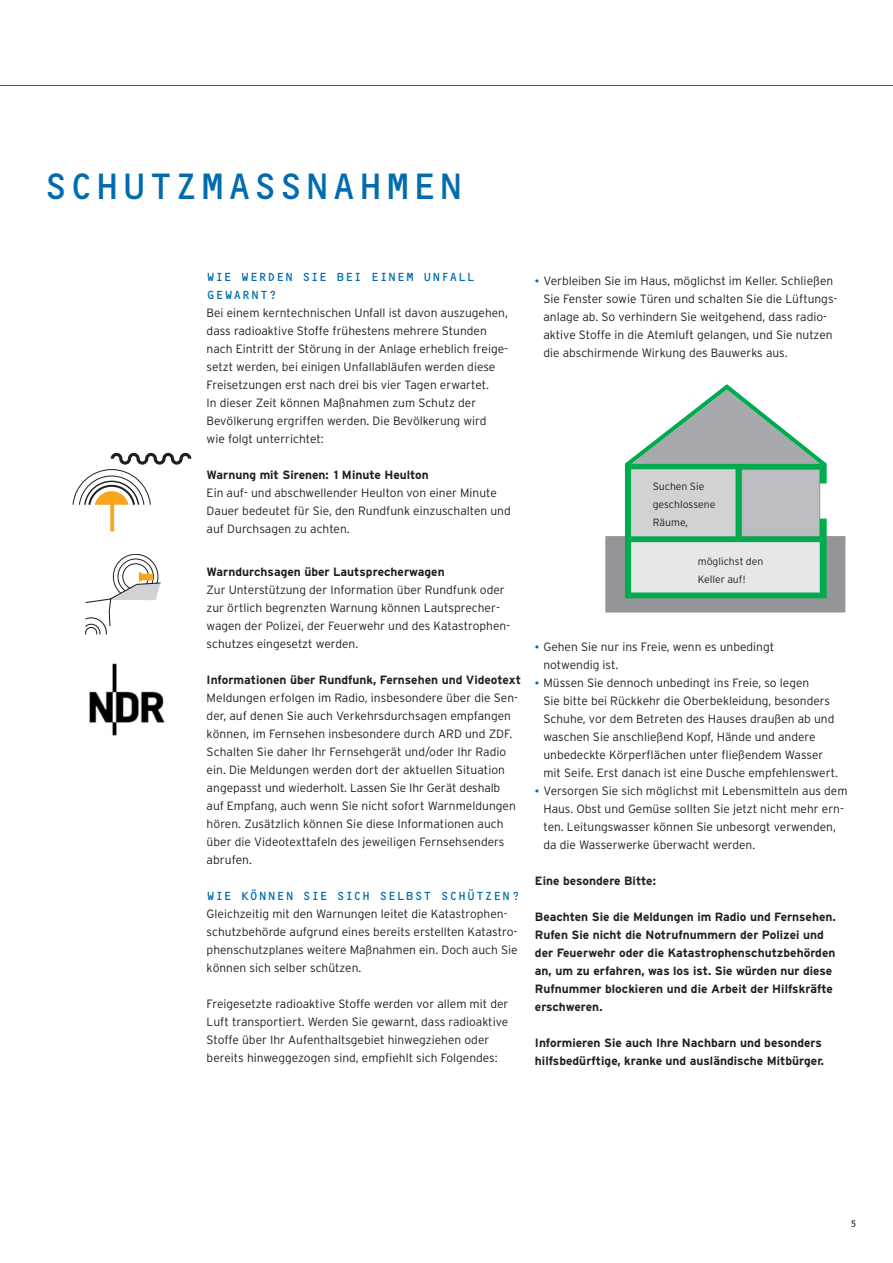
<style>
.page{position:relative;width:893px;height:1263px;background:#fff}
.page>*{position:absolute;margin:0;border:0;box-sizing:border-box;transform-origin:0 0}
.Head_25_30{font:37.5px "OCRB A";letter-spacing:-.015em;color:#006caf}
.Fliesstext_8_12{font:300 12px/18px "Interstate";color:#231f20}
.Fliesstext_8_12_Aufzähl{font:300 12px/18px "Interstate";color:#231f20}
.Zwischenüberschrift2_8_12_bold{font:700 12px/18px "Interstate";color:#231f20}
.Zwischenüberschrift1_8_12{font:12px/18px "OCRB A";letter-spacing:.01em;color:#006caf}
.BU{font:300 10.5px/18px "Interstate";color:#231f20}
.t1{font:9px "OCRB A";color:#231f20}
.s1{font-weight:700;font-size:16.5px;color:#006caf}
</style>
<div class="page">
<hr style="left:0;top:85px;width:893px;height:1px;background:#006caf">
<svg style="left:73px;top:453px;width:118px;height:78px"></svg>
<div style="left:118px;top:559px;width:36px;height:36px;border:1px solid #231f20;border-radius:50%"></div>
<div style="left:122px;top:563px;width:27px;height:27px;border:1px solid #231f20;border-radius:50%"></div>
<svg style="left:85px;top:572px;width:76px;height:63px"></svg>
<svg style="left:606px;top:384px;width:239px;height:228px"></svg>
<img style="left:89px;top:663px;width:76px;height:73px">
<p class="Head_25_30" style="left:43px;top:164px;width:424px">SCHUTZMASSNAHMEN</p>
<p class="Zwischenüberschrift1_8_12" style="left:207px;top:268px;width:270px">WIE WERDEN SIE BEI EINEM UNFALL<br>GEWARNT?</p>
<p class="Fliesstext_8_12" style="left:207px;top:304px;width:303px">Bei einem kerntechnischen Unfall ist davon auszugehen, dass radioaktive Stoffe frühestens mehrere Stunden nach Eintritt der Störung in der Anlage erheblich freige&shy;setzt werden, bei einigen Unfallabläufen werden diese Freisetzungen erst nach drei bis vier Tagen erwartet.<br>In dieser Zeit können Maßnahmen zum Schutz der Bevölkerung ergriffen werden. Die Bevölkerung wird<br>wie folgt unterrichtet:</p>
<p class="Zwischenüberschrift2_8_12_bold" style="left:207px;top:466px;width:224px">Warnung mit Sirenen: 1 Minute Heulton</p>
<p class="Fliesstext_8_12" style="left:207px;top:484px;width:306px">Ein auf- und abschwellender Heulton von einer Minute<br>Dauer bedeutet für Sie, den Rundfunk einzuschalten und auf Durchsagen zu achten.</p>
<p class="Zwischenüberschrift2_8_12_bold" style="left:207px;top:563px;width:240px">Warndurchsagen über Lautsprecherwagen</p>
<p class="Fliesstext_8_12" style="left:207px;top:581px;width:305px">Zur Unterstützung der Information über Rundfunk oder zur örtlich begrenzten Warnung können Lautsprecher&shy;wagen der Polizei, der Feuerwehr und des Katastrophen&shy;schutzes eingesetzt werden.</p>
<p class="Zwischenüberschrift2_8_12_bold" style="left:207px;top:671px;width:316px">Informationen über Rundfunk, Fernsehen und Videotext</p>
<p class="Fliesstext_8_12" style="left:207px;top:689px;width:313px">Meldungen erfolgen im Radio, insbesondere über die Sen&shy;der, auf denen Sie auch Verkehrsdurchsagen empfangen können, im Fernsehen insbesondere durch ARD und ZDF.<br>Schalten Sie daher Ihr Fernsehgerät und/oder Ihr Radio ein. Die Meldungen werden dort der aktuellen Situation angepasst und wiederholt. Lassen Sie Ihr Gerät deshalb auf Empfang, auch wenn Sie nicht sofort Warnmeldungen hören. Zusätzlich können Sie diese Informationen auch über die Videotexttafeln des jeweiligen Fernsehsenders abrufen.</p>
<p class="Zwischenüberschrift1_8_12" style="left:207px;top:887px;width:315px">WIE KÖNNEN SIE SICH SELBST SCHÜTZEN?</p>
<p class="Fliesstext_8_12" style="left:207px;top:905px;width:313px">Gleichzeitig mit den Warnungen leitet die Katastrophen&shy;schutzbehörde aufgrund eines bereits erstellten Katastro&shy;phenschutzplanes weitere Maßnahmen ein. Doch auch Sie können sich selber schützen.</p>
<p class="Fliesstext_8_12" style="left:207px;top:995px;width:303px">Freigesetzte radioaktive Stoffe werden vor allem mit der Luft transportiert. Werden Sie gewarnt, dass radioaktive Stoffe über Ihr Aufenthaltsgebiet hinwegziehen oder bereits hinweggezogen sind, empfiehlt sich Folgendes:</p>
<p class="Fliesstext_8_12_Aufzähl" style="left:543px;top:272px;width:295px;text-indent:-9px"><span class="s1">·</span> Verbleiben Sie im Haus, möglichst im Keller. Schließen Sie Fenster sowie Türen und schalten Sie die Lüftungs&shy;anlage ab. So verhindern Sie weitgehend, dass radio&shy;aktive Stoffe in die Atemluft gelangen, und Sie nutzen die abschirmende Wirkung des Bauwerks aus.</p>
<p class="BU" style="left:653px;top:477px;width:64px">Suchen Sie geschlossene<br>Räume,</p>
<p class="BU" style="left:698px;top:552px;width:67px">möglichst den<br>Keller auf!</p>
<p class="Fliesstext_8_12_Aufzähl" style="left:543px;top:638px;width:232px;text-indent:-9px"><span class="s1">·</span> Gehen Sie nur ins Freie, wenn es unbedingt notwendig ist.</p>
<p class="Fliesstext_8_12_Aufzähl" style="left:543px;top:674px;width:296px;text-indent:-9px"><span class="s1">·</span> Müssen Sie dennoch unbedingt ins Freie, so legen<br>Sie bitte bei Rückkehr die Oberbekleidung, besonders Schuhe, vor dem Betreten des Hauses draußen ab und waschen Sie anschließend Kopf, Hände und andere unbedeckte Körperflächen unter fließendem Wasser mit Seife. Erst danach ist eine Dusche empfehlenswert.</p>
<p class="Fliesstext_8_12_Aufzähl" style="left:543px;top:782px;width:306px;text-indent:-9px"><span class="s1">·</span> Versorgen Sie sich möglichst mit Lebensmitteln aus dem Haus. Obst und Gemüse sollten Sie jetzt nicht mehr ern&shy;ten. Leitungswasser können Sie unbesorgt verwenden, da die Wasserwerke überwacht werden.</p>
<p class="Zwischenüberschrift2_8_12_bold" style="left:535px;top:872px;width:122px">Eine besondere Bitte:</p>
<p class="Zwischenüberschrift2_8_12_bold" style="left:535px;top:908px;width:302px">Beachten Sie die Meldungen im Radio und Fernsehen.</p>
<p class="Zwischenüberschrift2_8_12_bold" style="left:535px;top:926px;width:302px">Rufen Sie nicht die Notrufnummern der Polizei und der Feuerwehr oder die Katastrophenschutzbehörden an, um zu erfahren, was los ist. Sie würden nur diese Rufnummer blockieren und die Arbeit der Hilfskräfte erschweren.</p>
<p class="Zwischenüberschrift2_8_12_bold" style="left:535px;top:1034px;width:291px">Informieren Sie auch Ihre Nachbarn und besonders hilfsbedürftige, kranke und ausländische Mitbürger.</p>
<p class="t1" style="left:850px;top:1219px;width:8px">5</p>
</div>
